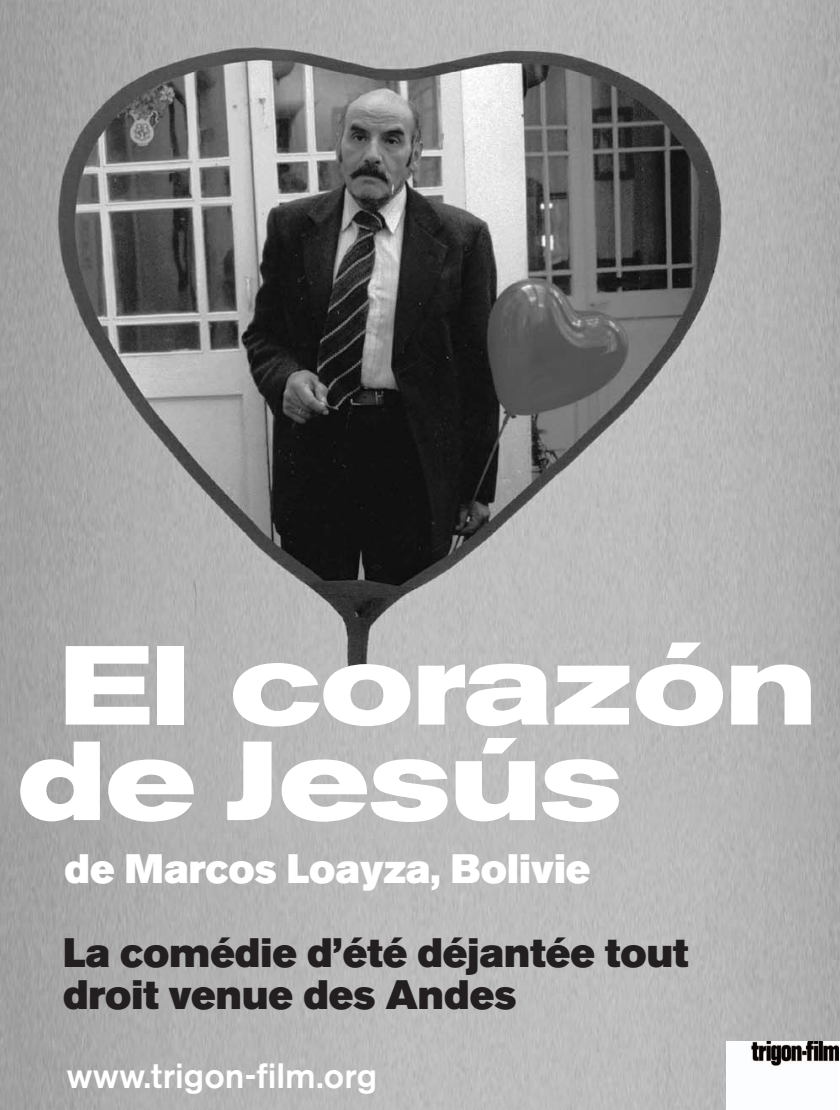
<style>
.page{position:relative;width:840px;height:1110px;background:#fff}
.page>*{position:absolute;margin:0;border:0;box-sizing:border-box;transform-origin:0 0}
.t1{font:700 111.3px/95.5px "Akzidenz Grot Ext BQ";color:#fff}
.t2{font:40.6px/42px "Akzidenz Grotesk BQ Super";color:#231f20}
.t3{font:40.6px "Akzidenz Grotesk BQ Super";color:#fff}
.t4{font:500 35px "Akzidenz Grotesk BQ";color:#fff}
</style>
<div class="page">
<img style="left:0;top:0;width:840px;height:1110px">
<img style="left:727px;top:1041px;width:112px;height:69px">
<h1 class="t1" style="left:17px;top:648px;width:800px;text-indent:42px">El corazón de Jesús</h1>
<p class="t3" style="left:65px;top:855px;width:527px">de Marcos Loayza, Bolivie</p>
<p class="t2" style="left:63px;top:935px;width:627px">La comédie d’été déjantée tout droit venue des Andes</p>
<p class="t4" style="left:67px;top:1064px;width:312px">www.trigon-film.org</p>
</div>
